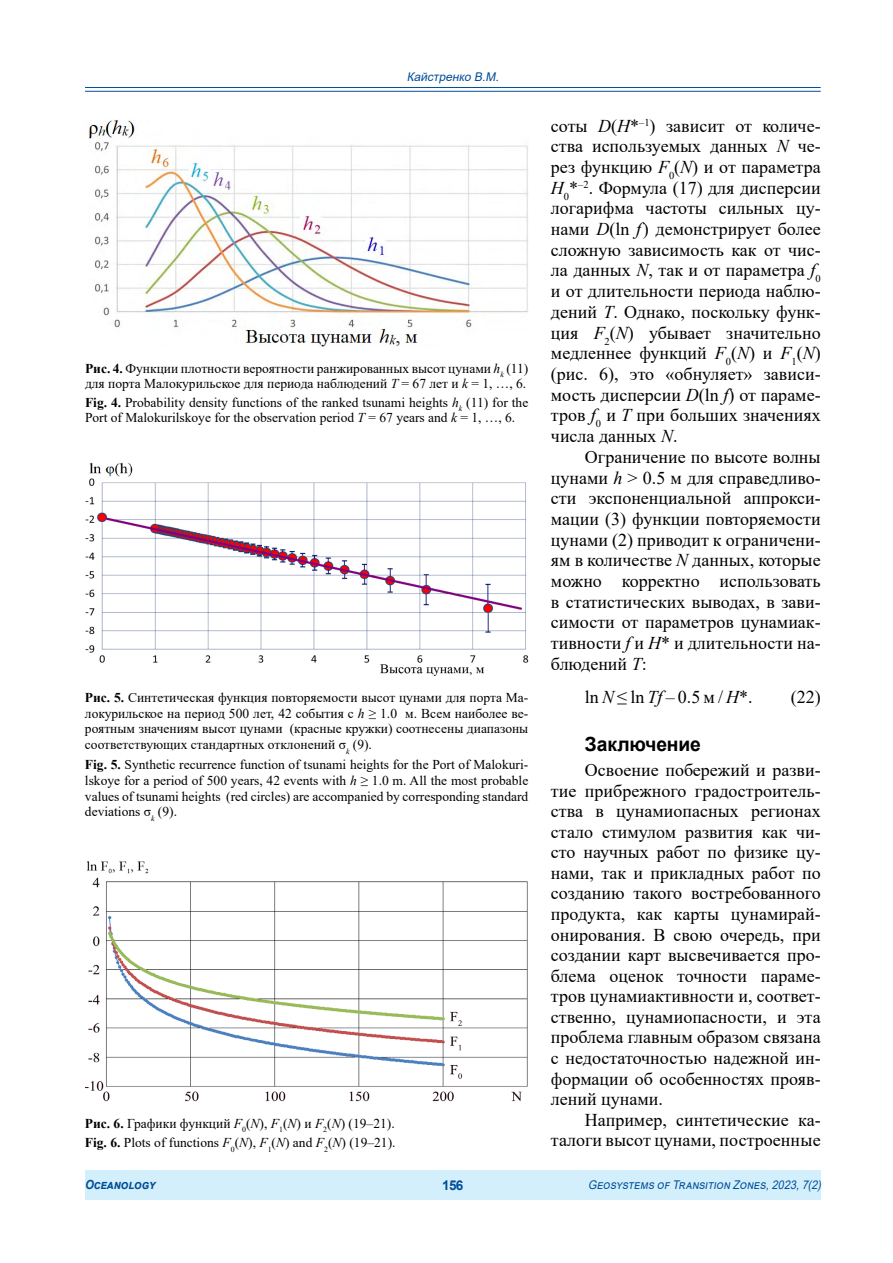
<style>
.page{position:relative;width:893px;height:1263px;background:#fff}
.page>*{position:absolute;margin:0;border:0;box-sizing:border-box;transform-origin:0 0}
.t1{font:700 19.5px "Arial";letter-spacing:-.005em;color:#000}
.t2{font:18px/20.7px "Times New Roman";color:#000;text-align:justify}
.t3{font:13.5px/15.8px "Times New Roman";color:#000}
.t4{font:700 13.5px "Arial";color:#004e98}
.t5{font:italic 700 12.6px "Arial";letter-spacing:-.005em;color:#004e98;scale:.9 1}
.t6{font:italic 12px "Arial";color:#004e98;scale:.9 1}
.t7{font:italic 12px "Arial";color:#004e98}
.s1{font-weight:700}
.s2{font-style:italic}
</style>
<div class="page">
<div style="left:85px;top:1170px;width:736px;height:30px;background:#d4effc"></div>
<hr style="left:85px;top:87px;width:736px;height:1px;background:#004e98">
<hr style="left:85px;top:91px;width:736px;height:1px;background:#004e98">
<img style="left:85px;top:861px;width:443px;height:241px">
<img style="left:85px;top:462px;width:443px;height:213px">
<img style="left:89px;top:120px;width:439px;height:226px">
<p class="t7" style="left:407px;top:69px;width:96px">Кайстренко В.М.</p>
<p class="t3" style="left:85px;top:360px;width:445px;line-height:15px"><span class="s1">Рис. 4.</span> Функции плотности вероятности ранжированных высот цунами <span class="s2">h</span><sub>k</sub> (11) для порта Малокурильское для периода наблюдений <span class="s2">T</span> = 67 лет и <span class="s2">k</span> = 1, …, 6.</p>
<p class="t3" style="left:85px;top:394px;width:445px;line-height:15px"><span class="s1">Fig. 4.</span> Probability density functions of the ranked tsunami heights <span class="s2">h</span><sub>k</sub> (11) for the<br>Port оf Malokurilskoye for the observation period <span class="s2">T</span> = 67 years and <span class="s2">k</span> = 1, …, 6.</p>
<p class="t3" style="left:85px;top:689px;width:445px;text-align:justify"><span class="s1">Рис. 5.</span> Синтетическая функция повторяемости высот цунами для порта Ма&shy;локурильское на период 500 лет, 42 события с <span class="s2">h</span> ≥ 1.0 м. Всем наиболее ве&shy;роятным значениям высот цунами (красные кружки) соотнесены диапазоны соответствующих стандартных отклонений σ<sub>k</sub> (9).</p>
<p class="t3" style="left:85px;top:756px;width:445px;text-align:justify"><span class="s1">Fig. 5.</span> Synthetic recurrence function of tsunami heights for the Port of Malokuri&shy;lskoye for a period of 500 years, 42 events with <span class="s2">h</span> ≥ 1.0 m. All the most probable values of tsunami heights (red circles) are accompanied by corresponding standard deviations σ<sub>k</sub> (9).</p>
<p class="t3" style="left:85px;top:1113px;width:312px;line-height:19.2px"><span class="s1">Рис. 6.</span> Графики функций <span class="s2">F</span><sub>0</sub>(<span class="s2">N</span>), <span class="s2">F</span><sub>1</sub>(<span class="s2">N</span>) и <span class="s2">F</span><sub>2</sub>(<span class="s2">N</span>) (19–21).<br><span class="s1">Fig. 6.</span> Plots of functions <span class="s2">F</span><sub>0</sub>(<span class="s2">N</span>), <span class="s2">F</span><sub>1</sub>(<span class="s2">N</span>) and <span class="s2">F</span><sub>2</sub>(<span class="s2">N</span>) (19–21).</p>
<p class="t2" style="left:551px;top:115px;width:271px">соты <span class="s2">D</span>(<span class="s2">H</span>*<sup>–1</sup>) зависит от количе&shy;ства используемых данных <span class="s2">N</span> че&shy;рез функцию <span class="s2">F</span><sub>0</sub>(<span class="s2">N</span>) и от параметра <span class="s2">H</span><sub>0</sub>*<sup>–2</sup>. Формула (17) для дисперсии логарифма частоты сильных цу&shy;нами <span class="s2">D</span>(ln <span class="s2">f</span> ) демонстрирует более сложную зависимость как от чис&shy;ла данных <span class="s2">N</span>, так и от параметра <span class="s2">f</span><sub>0 </sub>и от длительности периода наблю&shy;дений <span class="s2">T</span>. Однако, поскольку функ&shy;ция <span class="s2">F</span><sub>2</sub>(<span class="s2">N</span>) убывает значительно медленнее функций <span class="s2">F</span><sub>0</sub>(<span class="s2">N</span>) и <span class="s2">F</span><sub>1</sub>(<span class="s2">N</span>) (рис. 6), это «обнуляет» зависи&shy;мость дисперсии <span class="s2">D</span>(ln <span class="s2">f</span>) от параме&shy;тров <span class="s2">f</span><sub>0</sub> и <span class="s2">T</span> при больших значениях числа данных <span class="s2">N</span>.</p>
<p class="t2" style="left:551px;top:446px;width:271px;text-indent:34px">Ограничение по высоте волны цунами <span class="s2">h</span> &gt; 0.5 м для справедливо&shy;сти экспоненциальной аппрокси&shy;мации (3) функции повторяемости цунами (2) приводит к ограничени&shy;ям в количестве <span class="s2">N</span> данных, которые можно корректно использовать в статистических выводах, в зави&shy;симости от параметров цунамиак&shy;тивности <span class="s2">f</span> и <span class="s2">H</span>* и длительности на&shy;блюдений <span class="s2">Т</span>:</p>
<p class="t2" style="left:585px;top:686px;width:169px">ln <span class="s2">N</span> ≤ ln <span class="s2">Tf</span> – 0.5 м / <span class="s2">H</span>*.</p>
<p class="t2" style="left:791px;top:686px;width:31px">(22)</p>
<p class="t1" style="left:585px;top:731px;width:118px">Заключение</p>
<p class="t2" style="left:551px;top:759px;width:271px;text-indent:34px">Освоение побережий и разви&shy;тие прибрежного градостроитель&shy;ства в цунамиопасных регионах стало стимулом развития как чи&shy;сто научных работ по физике цу&shy;нами, так и прикладных работ по созданию такого востребованного продукта, как карты цунамирай&shy;онирования. В свою очередь, при создании карт высвечивается про&shy;блема оценок точности параме&shy;тров цунамиактивности и, соответ&shy;ственно, цунамиопасности, и эта проблема главным образом связана с недостаточностью надежной ин&shy;формации об особенностях прояв&shy;лений цунами.</p>
<p class="t2" style="left:551px;top:1109px;width:271px;text-align:right">Например, синтетические ка&shy;талоги высот цунами, построенные</p>
<p class="t5" style="left:85px;top:1176px;width:80px">Oceanology</p>
<p class="t4" style="left:442px;top:1175px;width:23px">156</p>
<p class="t6" style="left:588px;top:1176px;width:263px">Geosystems of Transition Zones,2023,7(2)</p>
</div>
